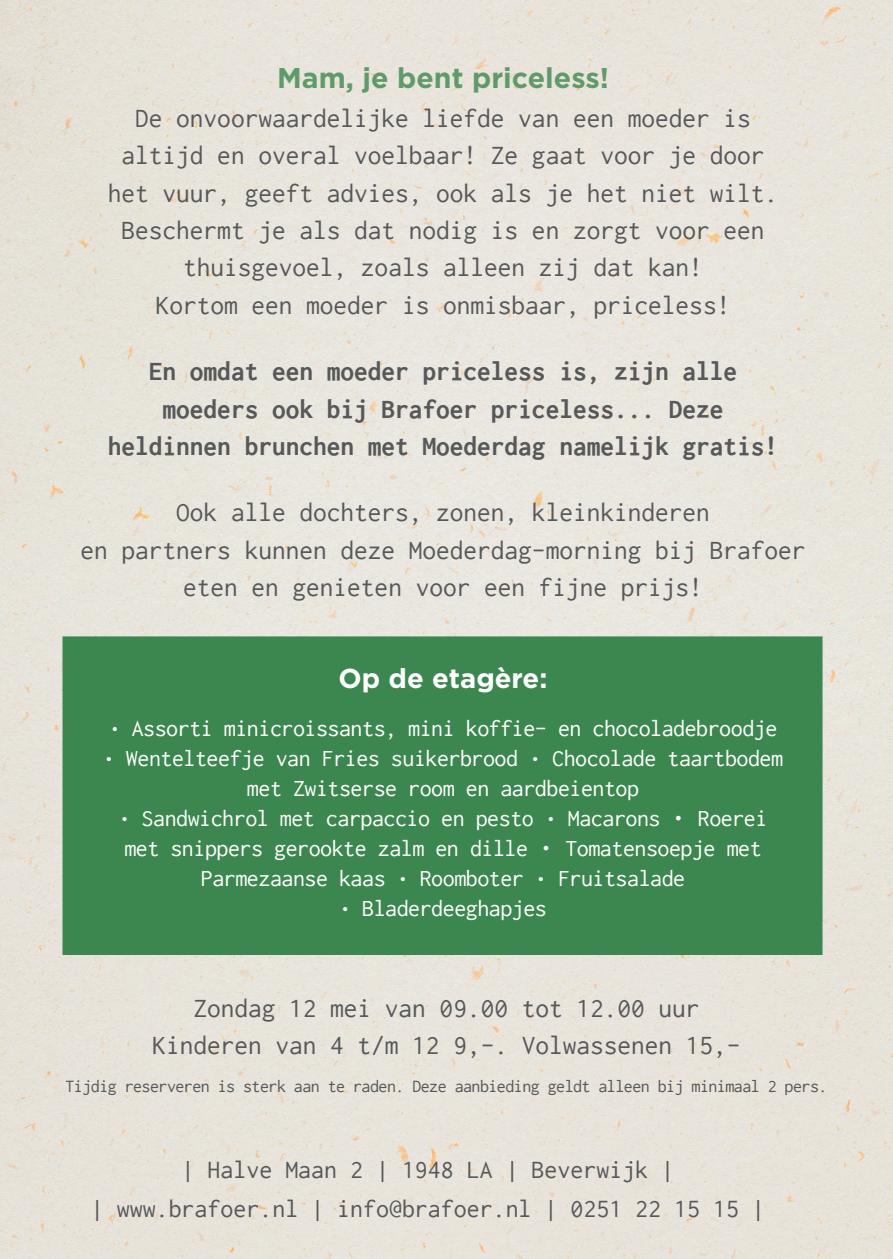
<style>
.page{position:relative;width:893px;height:1259px;background:#e8e4db}
.page>*{position:absolute;margin:0;border:0;box-sizing:border-box;transform-origin:0 0}
.t1{font:700 28.5px "Gotham";color:#609a6b}
.t2{font:27.3px/37.5px "Inconsolata";color:#57585a;text-align:center}
.t3{font:700 27.3px/37.5px "Inconsolata";color:#57585a;text-align:center}
.t4{font:700 27.3px "Gotham";color:#fff}
.t5{font:25.8px/39px "Inconsolata";color:#57585a;text-align:center}
.t6{font:24px/30px "Inconsolata";letter-spacing:-.02em;color:#fff;text-align:center}
.t7{font:18px "Inconsolata";letter-spacing:-.03em;color:#57585a}
.s1{font-size:27.3px}
</style>
<div class="page">
<div style="left:63px;top:637px;width:759px;height:317px;background:#3c8750"></div>
<p class="t1" style="left:277px;top:61px;width:333px">Mam, je bent priceless!</p>
<p class="t2" style="left:108px;top:99px;width:672px">De onvoorwaardelijke liefde van een moeder is altijd en overal voelbaar! Ze gaat voor je door het vuur, geeft advies, ook als je het niet wilt.</p>
<p class="t2" style="left:122px;top:211px;width:644px">Beschermt je als dat nodig is en zorgt voor een thuisgevoel, zoals alleen zij dat kan!</p>
<p class="t2" style="left:156px;top:286px;width:576px">Kortom een moeder is onmisbaar, priceless!</p>
<p class="t3" style="left:108px;top:352px;width:672px">En omdat een moeder priceless is, zijn alle moeders ook bij Brafoer priceless... Deze heldinnen brunchen met Moederdag namelijk gratis!</p>
<p class="t2" style="left:80px;top:493px;width:727px">Ook alle dochters, zonen, kleinkinderen<br>en partners kunnen deze Moederdag-morning bij Brafoer eten en genieten voor een fijne prijs!</p>
<p class="t4" style="left:339px;top:662px;width:210px">Op de etagère:</p>
<p class="t6" style="left:109px;top:713px;width:670px">• Assorti minicroissants, mini koffie- en chocoladebroodje</p>
<p class="t6" style="left:103px;top:743px;width:682px">• Wentelteefje van Fries suikerbrood • Chocolade taartbodem met Zwitserse room en aardbeientop</p>
<p class="t6" style="left:119px;top:803px;width:650px">• Sandwichrol met carpaccio en pesto • Macarons <span class="s1">•</span> Roerei met snippers gerookte zalm en dille <span class="s1">•</span> Tomatensoepje met<br>Parmezaanse kaas • Roomboter • Fruitsalade</p>
<p class="t6" style="left:339px;top:893px;width:209px">• Bladerdeeghapjes</p>
<p class="t2" style="left:152px;top:989px;width:590px">Zondag 12 mei van 09.00 tot 12.00 uur<br>Kinderen van 4 t/m 12 9,-. Volwassenen 15,-</p>
<p class="t7" style="left:65px;top:1076px;width:763px">Tijdig reserveren is sterk aan te raden. Deze aanbieding geldt alleen bij minimaal 2 pers.</p>
<p class="t5" style="left:91px;top:1150px;width:675px">| Halve Maan 2 | 1948 LA | Beverwijk |<br>| www.brafoer.nl | info@brafoer.nl | 0251 22 15 15 |</p>
</div>
